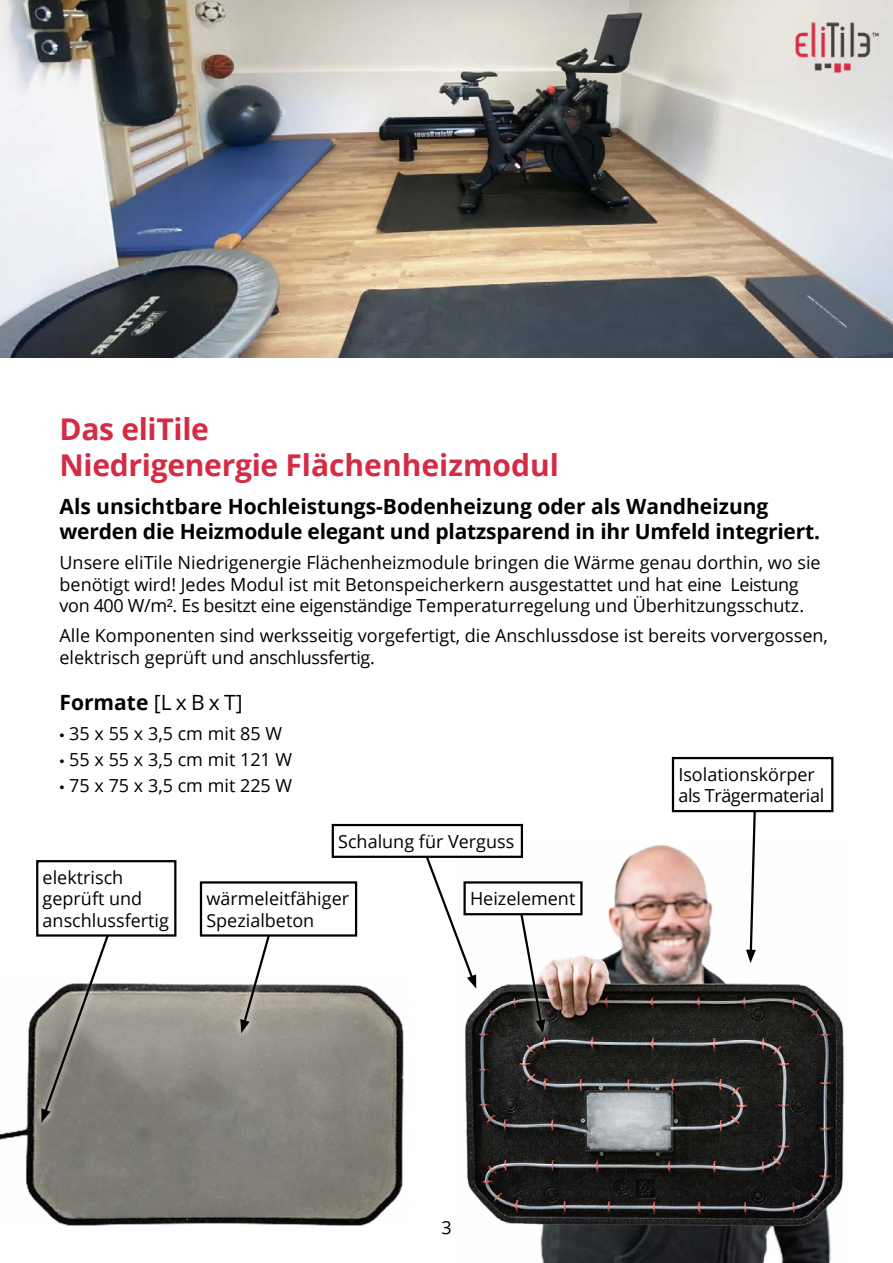
<style>
.page{position:relative;width:893px;height:1263px;background:#fff}
.page>*{position:absolute;margin:0;border:0;box-sizing:border-box;transform-origin:0 0}
.t1{font:700 30px/36px "Open Sans";letter-spacing:-.01em;color:#d42c44}
.t2{font:700 21px/25.2px "Open Sans";color:#000}
.t3{font:18px/21.6px "Open Sans";color:#000}
.s1{font-weight:400}
.s2{font-family:"Myriad Pro"}
</style>
<div class="page">
<img style="left:0;top:0;width:893px;height:357px">
<img style="left:0;top:983px;width:404px;height:243px">
<img style="left:465px;top:844px;width:380px;height:419px">
<svg style="left:746px;top:812px;width:11px;height:151px"></svg>
<svg style="left:512px;top:915px;width:40px;height:125px"></svg>
<svg style="left:518px;top:915px;width:27px;height:118px"></svg>
<div style="left:672px;top:757px;width:161px;height:55px;border:2px solid #000"></div>
<div style="left:465px;top:882px;width:116px;height:32px;background:#fff"></div>
<div style="left:463px;top:881px;width:120px;height:34px;border:2px solid #000"></div>
<svg style="left:34px;top:936px;width:84px;height:193px"></svg>
<svg style="left:41px;top:936px;width:72px;height:187px"></svg>
<svg style="left:233px;top:936px;width:50px;height:104px"></svg>
<svg style="left:240px;top:936px;width:38px;height:97px"></svg>
<div style="left:200px;top:881px;width:157px;height:55px;border:2px solid #000"></div>
<div style="left:36px;top:860px;width:140px;height:76px;border:2px solid #000"></div>
<div style="left:411px;top:828px;width:72px;height:167px;background:#fff"></div>
<svg style="left:426px;top:858px;width:50px;height:131px"></svg>
<div style="left:333px;top:825px;width:189px;height:32px;background:#fff"></div>
<div style="left:332px;top:824px;width:191px;height:34px;border:2px solid #000"></div>
<img style="left:795px;top:22px;width:85px;height:51px">
<h1 class="t1" style="left:60px;top:410px;width:501px">Das eliTile<br>Niedrigenergie Flächenheizmodul</h1>
<p class="t2" style="left:60px;top:493px;width:762px">Als unsichtbare Hochleistungs-Bodenheizung oder als Wandheizung -werden die Heiz-module elegant und platzsparend in ihr Umfeld integriert.</p>
<p class="t3" style="left:60px;top:551px;width:763px">Unsere eliTile Niedrigenergie Flächenheizmodule bringen die Wärme genau dorthin, wo sie benötigt wird! Jedes Modul ist mit Betonspeicherkern ausgestattet und hat eine Leistung von 400 W/m². Es besitzt eine eigenständige Temperaturregelung und Überhitzungsschutz.</p>
<p class="t3" style="left:60px;top:624px;width:770px">Alle Komponenten sind werksseitig vorgefertigt, die Anschlussdose ist bereits vorvergossen, elektrisch geprüft und anschlussfertig.</p>
<p class="t2" style="left:60px;top:690px;width:185px">Formate <span class="s1">[L x B x T]</span></p>
<p class="t3" style="left:60px;top:723px;width:224px"><span class="s2">•</span> 35 x 55 x 3,5 cm mit 85 W</p>
<p class="t3" style="left:60px;top:748px;width:234px"><span class="s2">•</span> 55 x 55 x 3,5 cm mit 121 W</p>
<p class="t3" style="left:60px;top:774px;width:234px"><span class="s2">•</span> 75 x 75 x 3,5 cm mit 225 W</p>
<p class="t3" style="left:678px;top:763px;width:147px">Isolationskörper als Trägermaterial</p>
<p class="t3" style="left:43px;top:866px;width:128px">elektrisch geprüft und anschlussfertig</p>
<p class="t3" style="left:338px;top:830px;width:178px">Schalung für Verguss</p>
<p class="t3" style="left:206px;top:887px;width:144px">wärmeleitfähiger</p>
<p class="t3" style="left:470px;top:887px;width:107px">Heizelement</p>
<p class="t3" style="left:206px;top:909px;width:109px">Spezialbeton</p>
<p class="t3" style="left:441px;top:1216px;width:12px">3</p>
</div>
